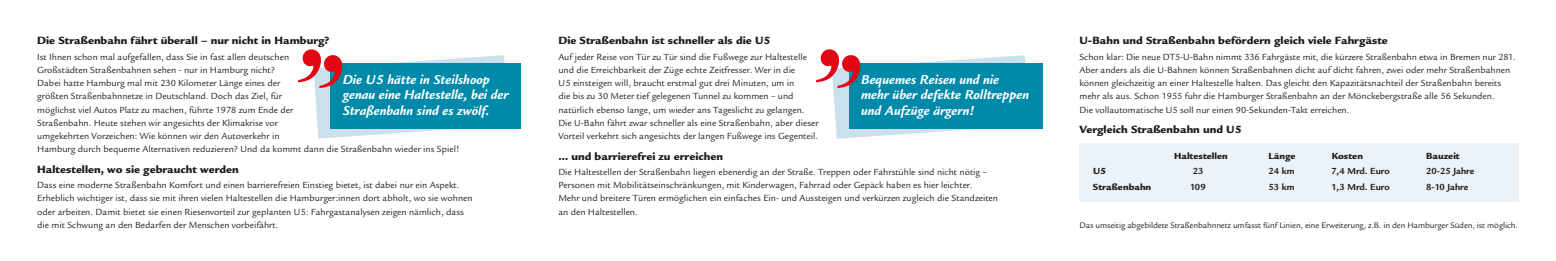
<style>
.page{position:relative;width:1556px;height:261px;background:#fff}
.page>*{position:absolute;margin:0;border:0;box-sizing:border-box;transform-origin:0 0}
.t1{font:italic 700 14px/15.8px "Legacy Sans";color:#fff}
.t2{font:900 11.38px "Legacy Sans";color:#1d1d1b}
.t3{font:9.62px/13.1px "Legacy Sans";color:#1d1d1b}
.t4{font:700 9.62px "Legacy Sans";color:#1d1d1b}
.t5{font:900 9.62px "Legacy Sans";color:#1d1d1b}
.t6{font:8.75px "Legacy Sans";letter-spacing:-.01em;color:#1d1d1b}
</style>
<div class="page">
<div style="left:1079px;top:143px;width:439px;height:58px;background:#ebf3f8"></div>
<div style="left:330px;top:63px;width:191px;height:66px;background:#0089a8"></div>
<svg style="left:833px;top:55px;width:193px;height:84px"></svg>
<div style="left:848px;top:63px;width:194px;height:66px;background:#0089a8"></div>
<svg style="left:313px;top:55px;width:192px;height:83px"></svg>
<svg style="left:832px;top:55px;width:31px;height:37px"></svg>
<p class="t2" style="left:37px;top:34px;width:294px">Die Straßenbahn fährt überall – nur nicht in Hamburg?</p>
<p class="t3" style="left:37px;top:50px;width:423px">Ist Ihnen schon mal aufgefallen, dass Sie in fast allen deutschen<br>Großstädten Straßenbahnen sehen - nur in Hamburg nicht?<br>Dabei hatte Hamburg mal mit 230 Kilometer Länge eines der<br>größten Straßenbahnnetze in Deutschland. Doch das Ziel, für<br>möglichst viel Autos Platz zu machen, führte 1978 zum Ende der<br>Straßenbahn. Heute stehen wir angesichts der Klimakrise vor<br>umgekehrten Vorzeichen: Wie können wir den Autoverkehr in<br>Hamburg durch bequeme Alternativen reduzieren? Und da kommt dann die Straßenbahn wieder ins Spiel!</p>
<p class="t2" style="left:37px;top:162px;width:203px">Haltestellen, wo sie gebraucht werden</p>
<p class="t3" style="left:37px;top:178px;width:437px">Dass eine moderne Straßenbahn Komfort und einen barrierefreien Einstieg bietet, ist dabei nur ein Aspekt.<br>Erheblich wichtiger ist, dass sie mit ihren vielen Haltestellen die Hamburger:innen dort abholt, wo sie wohnen oder arbeiten. Damit bietet sie einen Riesenvorteil zur geplanten U5: Fahrgastanalysen zeigen nämlich, dass die mit Schwung an den Bedarfen der Menschen vorbeifährt.</p>
<h1 class="t1" style="left:343px;top:71px;width:167px">Die U5 hätte in Steilshoop genau eine Haltestelle, bei der</h1>
<h1 class="t1" style="left:343px;top:103px;width:148px">Straßenbahn sind es zwölf.</h1>
<p class="t2" style="left:558px;top:34px;width:213px">Die Straßenbahn ist schneller als die U5</p>
<p class="t3" style="left:558px;top:50px;width:262px">Auf jeder Reise von Tür zu Tür sind die Fußwege zur Haltestelle und die Erreichbarkeit der Züge echte Zeitfresser. Wer in die<br>U5 einsteigen will, braucht erstmal gut drei Minuten, um in<br>die bis zu 30 Meter tief gelegenen Tunnel zu kommen – und natürlich ebenso lange, um wieder ans Tageslicht zu gelangen.<br>Die U-Bahn fährt zwar schneller als eine Straßenbahn, aber dieser Vorteil verkehrt sich angesichts der langen Fußwege ins Gegenteil.</p>
<p class="t2" style="left:558px;top:149px;width:166px">… und barrierefrei zu erreichen</p>
<p class="t3" style="left:558px;top:165px;width:441px">Die Haltestellen der Straßenbahn liegen ebenerdig an der Straße. Treppen oder Fahrstühle sind nicht nötig – Personen mit Mobilitätseinschränkungen, mit Kinderwagen, Fahrrad oder Gepäck haben es hier leichter.<br>Mehr und breitere Türen ermöglichen ein einfaches Ein- und Aussteigen und verkürzen zugleich die Standzeiten an den Haltestellen.</p>
<h1 class="t1" style="left:861px;top:71px;width:169px">Bequemes Reisen und nie mehr über defekte Rolltreppen</h1>
<h1 class="t1" style="left:861px;top:103px;width:115px">und Aufzüge ärgern!</h1>
<p class="t2" style="left:1079px;top:34px;width:310px">U-Bahn und Straßenbahn befördern gleich viele Fahrgäste</p>
<p class="t3" style="left:1079px;top:50px;width:437px">Schon klar: Die neue DT5-U-Bahn nimmt 336 Fahrgäste mit, die kürzere Straßenbahn etwa in Bremen nur 281.<br>Aber anders als die U-Bahnen können Straßenbahnen dicht auf dicht fahren, zwei oder mehr Straßenbahnen können gleichzeitig an einer Haltestelle halten. Das gleicht den Kapazitätsnachteil der Straßenbahn bereits mehr als aus. Schon 1955 fuhr die Hamburger Straßenbahn an der Mönckebergstraße alle 56 Sekunden.<br>Die vollautomatische U5 soll nur einen 90-Sekunden-Takt erreichen.</p>
<p class="t2" style="left:1079px;top:123px;width:163px">Vergleich Straßenbahn und U5</p>
<p class="t5" style="left:1173px;top:150px;width:55px">Haltestellen</p>
<p class="t5" style="left:1268px;top:150px;width:28px">Länge</p>
<p class="t5" style="left:1331px;top:150px;width:33px">Kosten</p>
<p class="t5" style="left:1425px;top:150px;width:35px">Bauzeit</p>
<p class="t5" style="left:1092px;top:165px;width:15px">U5</p>
<p class="t4" style="left:1192px;top:165px;width:12px">23</p>
<p class="t4" style="left:1268px;top:165px;width:28px">24 km</p>
<p class="t4" style="left:1331px;top:165px;width:60px">7,4 Mrd. Euro</p>
<p class="t4" style="left:1425px;top:165px;width:50px">20-25 Jahre</p>
<p class="t5" style="left:1092px;top:181px;width:60px">Straßenbahn</p>
<p class="t4" style="left:1190px;top:181px;width:17px">109</p>
<p class="t4" style="left:1268px;top:181px;width:28px">53 km</p>
<p class="t4" style="left:1331px;top:181px;width:60px">1,3 Mrd. Euro</p>
<p class="t4" style="left:1425px;top:181px;width:44px">8-10 Jahre</p>
<p class="t6" style="left:1079px;top:220px;width:440px">Das umseitig abgebildete Straßenbahnnetz umfasst fünf Linien, eine Erweiterung, z.B. in den Hamburger Süden, ist möglich.</p>
</div>
